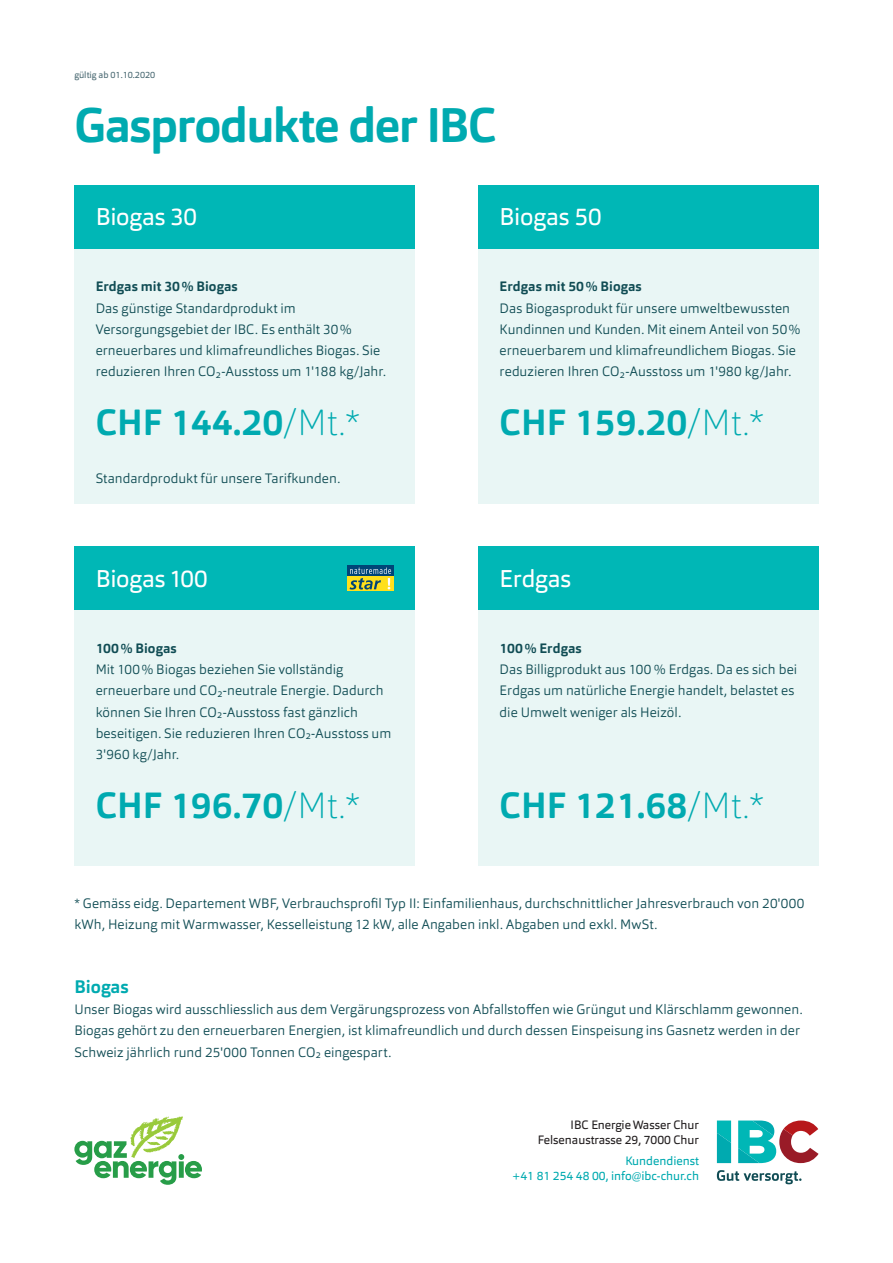
<style>
.page{position:relative;width:893px;height:1263px;background:#fff}
.page>*{position:absolute;margin:0;border:0;box-sizing:border-box;transform-origin:0 0}
.t1{font:700 48px "Orgon";letter-spacing:-.03em;color:#00aab0}
.t2{font:700 36px "Orgon";color:#00aab0}
.t3{font:24px "Orgon";letter-spacing:-.01em;color:#fff}
.t4{font:700 18px "Orgon";color:#00aab0}
.t5{font:300 13.5px/21.3px "Orgon";letter-spacing:.005em;color:#104c54}
.t6{font:700 13.5px "Orgon";letter-spacing:.01em;color:#104c54}
.t7{font:12px/15px "Orgon";color:#231f20;text-align:right}
.t8{font:12px/15px "Orgon";color:#00aab0;text-align:right}
.t9{font:9px "Orgon";color:#4a6972}
.s1{font-weight:100}
</style>
<div class="page">
<div style="left:74px;top:249px;width:341px;height:255px;background:#e9f6f5"></div>
<div style="left:478px;top:249px;width:341px;height:255px;background:#e9f6f5"></div>
<div style="left:74px;top:610px;width:341px;height:255px;background:#e9f6f5"></div>
<div style="left:478px;top:610px;width:341px;height:255px;background:#e9f6f5"></div>
<div style="left:74px;top:185px;width:341px;height:64px;background:#00b7b6"></div>
<div style="left:478px;top:185px;width:341px;height:64px;background:#00b7b6"></div>
<div style="left:74px;top:546px;width:341px;height:64px;background:#00b7b6"></div>
<div style="left:478px;top:546px;width:341px;height:64px;background:#00b7b6"></div>
<div style="left:347px;top:566px;width:47px;height:10px;background:#004577"></div>
<svg style="left:347px;top:576px;width:36px;height:15px"></svg>
<div style="left:384px;top:576px;width:10px;height:15px;background:#ffe01b"></div>
<svg style="left:350px;top:567px;width:41px;height:22px"></svg>
<svg style="left:74px;top:1116px;width:128px;height:69px"></svg>
<svg style="left:717px;top:1120px;width:14px;height:43px"></svg>
<svg style="left:738px;top:1120px;width:81px;height:43px"></svg>
<svg style="left:717px;top:1170px;width:84px;height:14px"></svg>
<p class="t9" style="left:74px;top:69px;width:82px">gültig ab 01.10.2020</p>
<h1 class="t1" style="left:74px;top:95px;width:424px">Gasprodukte der IBC</h1>
<h3 class="t3" style="left:96px;top:201px;width:103px">Biogas 30</h3>
<h3 class="t3" style="left:500px;top:201px;width:104px">Biogas 50</h3>
<p class="t6" style="left:96px;top:278px;width:144px">Erdgas mit 30% Biogas</p>
<p class="t5" style="left:96px;top:297px;width:292px">Das günstige Standardprodukt im Versorgungsgebiet der IBC. Es enthält 30% erneuerbares und klimafreundliches Biogas. Sie reduzieren Ihren CO2-Ausstoss um 1'188 kg/Jahr.</p>
<h2 class="t2" style="left:96px;top:399px;width:266px">CHF 144.20<span class="s1">/Mt.*</span></h2>
<p class="t5" style="left:96px;top:467px;width:246px">Standardprodukt für unsere Tarifkunden.</p>
<p class="t6" style="left:500px;top:278px;width:144px">Erdgas mit 50% Biogas</p>
<p class="t5" style="left:500px;top:297px;width:302px">Das Biogasprodukt für unsere umweltbewussten Kundinnen und Kunden. Mit einem Anteil von 50% erneuerbarem und klimafreundlichem Biogas. Sie reduzieren Ihren CO2-Ausstoss um 1'980 kg/Jahr.</p>
<h2 class="t2" style="left:500px;top:399px;width:266px">CHF 159.20<span class="s1">/Mt.*</span></h2>
<h3 class="t3" style="left:96px;top:563px;width:114px">Biogas 100</h3>
<h3 class="t3" style="left:500px;top:563px;width:73px">Erdgas</h3>
<p class="t6" style="left:96px;top:639px;width:83px">100% Biogas</p>
<p class="t5" style="left:96px;top:659px;width:297px">Mit 100% Biogas beziehen Sie vollständig erneuerbare und CO2-neutrale Energie. Dadurch können Sie Ihren CO2-Ausstoss fast gänzlich beseitigen. Sie reduzieren Ihren CO2-Ausstoss um 3'960 kg/Jahr.</p>
<h2 class="t2" style="left:96px;top:782px;width:266px">CHF 196.70<span class="s1">/Mt.*</span></h2>
<p class="t6" style="left:500px;top:639px;width:84px">100% Erdgas</p>
<p class="t5" style="left:500px;top:659px;width:299px">Das Billigprodukt aus 100 % Erdgas. Da es sich bei<br>Erdgas um natürliche Energie handelt, belastet es die Umwelt weniger als Heizöl.</p>
<h2 class="t2" style="left:500px;top:782px;width:266px">CHF 121.68<span class="s1">/Mt.*</span></h2>
<p class="t5" style="left:74px;top:892px;width:731px">* Gemäss eidg. Departement WBF, Verbrauchsprofil Typ II: Einfamilienhaus, durchschnittlicher Jahresverbrauch von 20'000 kWh, Heizung mit Warmwasser, Kesselleistung 12 kW, alle Angaben inkl. Abgaben und exkl. MwSt.</p>
<h3 class="t4" style="left:74px;top:975px;width:56px">Biogas</h3>
<p class="t5" style="left:74px;top:999px;width:730px">Unser Biogas wird ausschliesslich aus dem Vergärungsprozess von Abfallstoffen wie Grüngut und Klärschlamm gewonnen.<br>Biogas gehört zu den erneuerbaren Energien, ist klimafreundlich und durch dessen Einspeisung ins Gasnetz werden in der<br>Schweiz jährlich rund 25'000 Tonnen CO2 eingespart.</p>
<p class="t7" style="left:538px;top:1117px;width:163px">IBC Energie Wasser Chur<br>Felsenaustrasse 29, 7000 Chur</p>
<p class="t8" style="left:512px;top:1153px;width:189px">Kundendienst<br>+41 81 254 48 00, info@ibc-chur.ch</p>
</div>
